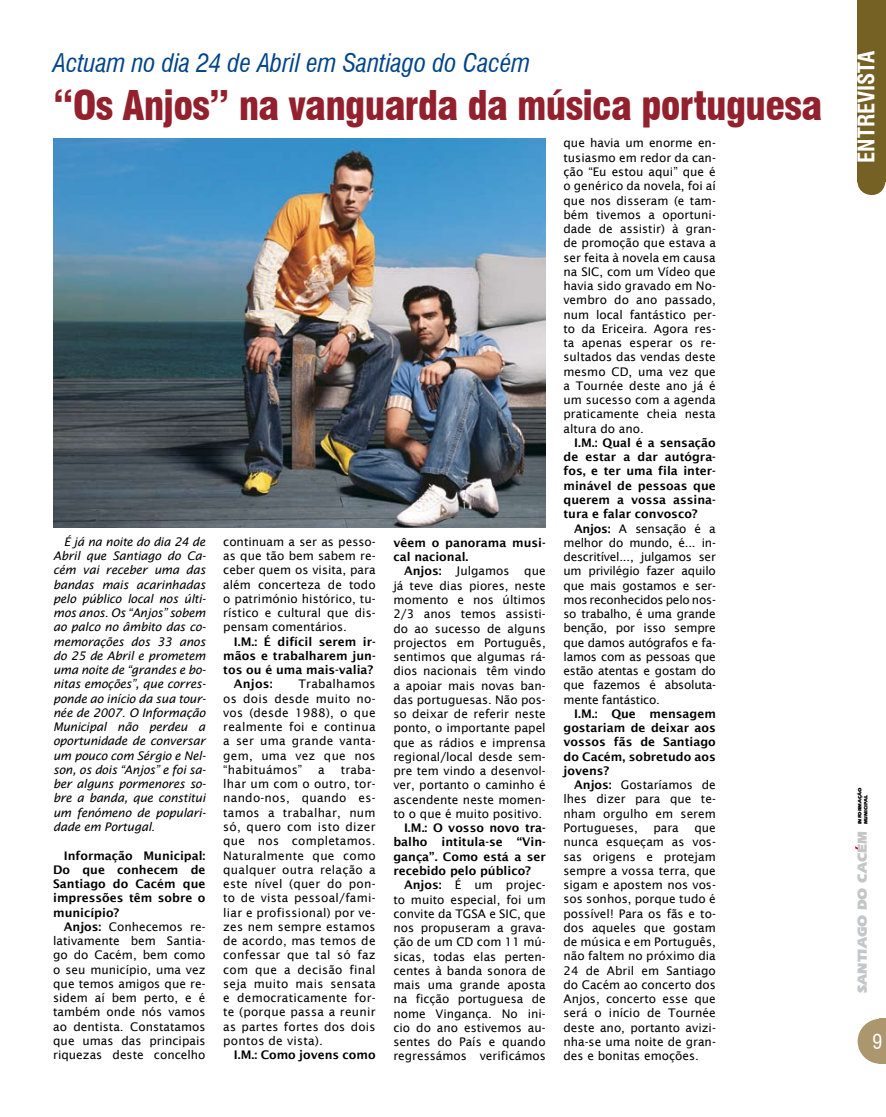
<style>
.page{position:relative;width:886px;height:1117px;background:#fff}
.page>*{position:absolute;margin:0;border:0;box-sizing:border-box;transform-origin:0 0}
.t1{font:900 condensed 40px "Swiss 721 BT";letter-spacing:-.02em;color:#92212d}
.t2{font:italic condensed 25px "Swiss 721 BT";color:#004489}
.t3{font:700 condensed 22.5px "Swiss 721 BT";color:#fff}
.t4{font:900 13.75px "Eras IT Cby BT";color:#c5c6c8}
.t5{font:11.88px/14.2px "Lucida Sans";color:#000;text-align:justify}
.t6{font:600 11.88px/14.2px "Lucida Sans";color:#000;text-align:justify}
.t7{font:italic 11.88px/14.2px "Lucida Sans";letter-spacing:-.02em;color:#000;text-align:justify}
.t8{font:900 5px/6px "Eras IT Cby BT";color:#000}
.s1{font-weight:600}
</style>
<div class="page">
<svg style="left:857px;top:1018px;width:22px;height:45px"></svg>
<div style="left:879px;top:1018px;width:7px;height:45px;background:#ab966d"></div>
<div style="left:857px;top:0;width:29px;height:182px;background:#766124"></div>
<svg style="left:857px;top:182px;width:28px;height:13px"></svg>
<img style="left:53px;top:138px;width:493px;height:389px">
<h2 class="t2" style="left:53px;top:48px;width:478px">Actuam no dia 24 de Abril em Santiago do Cacém</h2>
<h1 class="t1" style="left:53px;top:82px;width:770px">“Os Anjos” na vanguarda da música portuguesa</h1>
<p class="t7" style="left:53px;top:534px;width:154px;text-indent:11px">É já na noite do dia 24 de Abril que Santiago do Ca&shy;cém vai receber uma das bandas mais acarinhadas pelo público local nos últi&shy;mos anos. Os “Anjos” sobem ao palco no âmbito das co&shy;memorações dos 33 anos do 25 de Abril e prometem uma noite de “grandes e bo&shy;nitas emoções”, que corres&shy;ponde ao início da sua tour&shy;née de 2007. O Informação Municipal não perdeu a oportunidade de conversar um pouco com Sérgio e Nel&shy;son, os dois “Anjos” e foi sa&shy;ber alguns pormenores so&shy;bre a banda, que constitui um fenómeno de populari&shy;dade em Portugal.</p>
<p class="t6" style="left:53px;top:847px;width:154px;text-indent:11px">Informação Municipal:<br>Do que conhecem de Santiago do Cacém que impressões têm sobre o município?</p>
<p class="t5" style="left:53px;top:919px;width:154px;text-indent:11px"><span class="s1">Anjos:</span> Conhecemos re&shy;lativamente bem Santia&shy;go do Cacém, bem como o seu município, uma vez que temos amigos que re&shy;sidem aí bem perto, e é também onde nós vamos ao dentista. Constatamos que umas das principais riquezas deste concelho</p>
<p class="t5" style="left:223px;top:534px;width:154px">continuam a ser as pesso&shy;as que tão bem sabem re&shy;ceber quem os visita, para além concerteza de todo o património histórico, tu&shy;rístico e cultural que dis&shy;pensam comentários.</p>
<p class="t6" style="left:234px;top:634px;width:143px">I.M.: É difícil serem ir-</p>
<p class="t6" style="left:223px;top:648px;width:154px">mãos e trabalharem jun-</p>
<p class="t6" style="left:223px;top:662px;width:152px">tos ou é uma mais-valia?</p>
<p class="t6" style="left:234px;top:676px;width:40px">Anjos:</p>
<p class="t5" style="left:223px;top:676px;width:154px;text-indent:75px">Trabalhamos os dois desde muito no&shy;vos (desde 1988), o que realmente foi e continua a ser uma grande vanta&shy;gem, uma vez que nos “habituámos”</p>
<p class="t5" style="left:223px;top:762px;width:154px;text-indent:117px">traba&shy;lhar um com o outro, tor&shy;nando-nos, quando es&shy;tamos a trabalhar, num só, quero com isto dizer que nos completamos.<br>Naturalmente que como qualquer outra relação a este nível (quer do pon&shy;to de vista pessoal/fami&shy;liar e profissional) por ve&shy;zes nem sempre estamos de acordo, mas temos de confessar que tal só faz com que a decisão final seja muito mais sensata e democraticamente for&shy;te (porque passa a reunir as partes fortes dos dois pontos de vista).</p>
<p class="t6" style="left:234px;top:1047px;width:143px">I.M.: Como jovens como</p>
<p class="t5" style="left:318px;top:762px;width:8px">a</p>
<p class="t6" style="left:393px;top:535px;width:154px">vêem o panorama musi-</p>
<p class="t6" style="left:393px;top:549px;width:77px">cal nacional.</p>
<p class="t6" style="left:404px;top:564px;width:39px">Anjos:</p>
<p class="t5" style="left:393px;top:564px;width:154px;text-indent:63px">Julgamos que já teve dias piores, neste momento e nos últimos 2/3 anos temos assisti&shy;do ao sucesso de alguns projectos em Português, sentimos que algumas rá&shy;dios nacionais têm vindo a apoiar mais novas ban&shy;das portuguesas. Não pos&shy;so deixar de referir neste ponto, o importante papel que as rádios e imprensa regional/local desde sem&shy;pre tem vindo a desenvol&shy;ver, portanto o caminho é ascendente neste momen&shy;to o que é muito positivo.</p>
<p class="t6" style="left:393px;top:820px;width:154px;text-indent:11px">I.M.: O vosso novo tra&shy;balho intitula-se “Vin&shy;gança”. Como está a ser recebido pelo público?</p>
<p class="t5" style="left:393px;top:877px;width:154px;text-indent:11px"><span class="s1">Anjos:</span> É um projec&shy;to muito especial, foi um convite da TGSA e SIC, que nos propuseram a grava&shy;ção de um CD com 11 mú&shy;sicas, todas elas perten&shy;centes à banda sonora de mais uma grande aposta na ficção portuguesa de nome Vingança. No ini&shy;cio do ano estivemos au&shy;sentes do País e quando regressámos verificámos</p>
<p class="t5" style="left:563px;top:136px;width:154px">que havia um enorme en&shy;tusiasmo em redor da can&shy;ção “Eu estou aqui” que é o genérico da novela, foi aí que nos disseram (e tam&shy;bém tivemos a oportuni&shy;dade de assistir) à gran&shy;de promoção que estava a ser feita à novela em causa na SIC, com um Vídeo que havia sido gravado em No&shy;vembro do ano passado, num local fantástico per&shy;to da Ericeira. Agora res&shy;ta apenas esperar os re&shy;sultados das vendas deste mesmo CD, uma vez que a Tournée deste ano já é um sucesso com a agenda praticamente cheia nesta altura do ano.</p>
<p class="t6" style="left:563px;top:435px;width:154px;text-indent:11px">I.M.: Qual é a sensação de estar a dar autógra&shy;fos, e ter uma fila inter&shy;minável de pessoas que querem a vossa assina&shy;tura e falar convosco?</p>
<p class="t5" style="left:563px;top:521px;width:154px;text-indent:11px"><span class="s1">Anjos:</span> A sensação é a melhor do mundo, é... in&shy;descritível..., julgamos ser um privilégio fazer aquilo que mais gostamos e ser&shy;mos reconhecidos pelo nos&shy;so trabalho, é uma grande benção, por isso sempre que damos autógrafos e fa&shy;lamos com as pessoas que estão atentas e gostam do que fazemos é absoluta&shy;mente fantástico.</p>
<p class="t6" style="left:563px;top:706px;width:154px;text-indent:11px">I.M.: Que mensagem gostariam de deixar aos vossos fãs de Santiago do Cacém, sobretudo aos jovens?</p>
<p class="t5" style="left:563px;top:777px;width:154px;text-indent:11px"><span class="s1">Anjos:</span> Gostaríamos de lhes dizer para que te&shy;nham orgulho em serem Portugueses,</p>
<p class="t5" style="left:563px;top:820px;width:154px;text-indent:131px">que nunca esqueçam as vos&shy;sas origens e protejam sempre a vossa terra, que sigam e apostem nos vos&shy;sos sonhos, porque tudo é possível! Para os fãs e to&shy;dos aqueles que gostam de música e em Português, não faltem no próximo dia 24 de Abril em Santiago do Cacém ao concerto dos Anjos, concerto esse que será o início de Tournée deste ano, portanto avizi&shy;nha-se uma noite de gran&shy;des e bonitas emoções.</p>
<p class="t5" style="left:653px;top:820px;width:27px">para</p>
<h3 class="t3" style="left:853px;top:163px;width:114px;rotate:-90deg">ENTREVISTA</h3>
<p class="t8" style="left:857px;top:824px;width:39px;rotate:-90deg">INFORMAÇÃO<br>MUNICIPAL</p>
<p class="t4" style="left:854px;top:992px;width:163px;rotate:-90deg">SANTIAGO DO CACEM</p>
</div>
